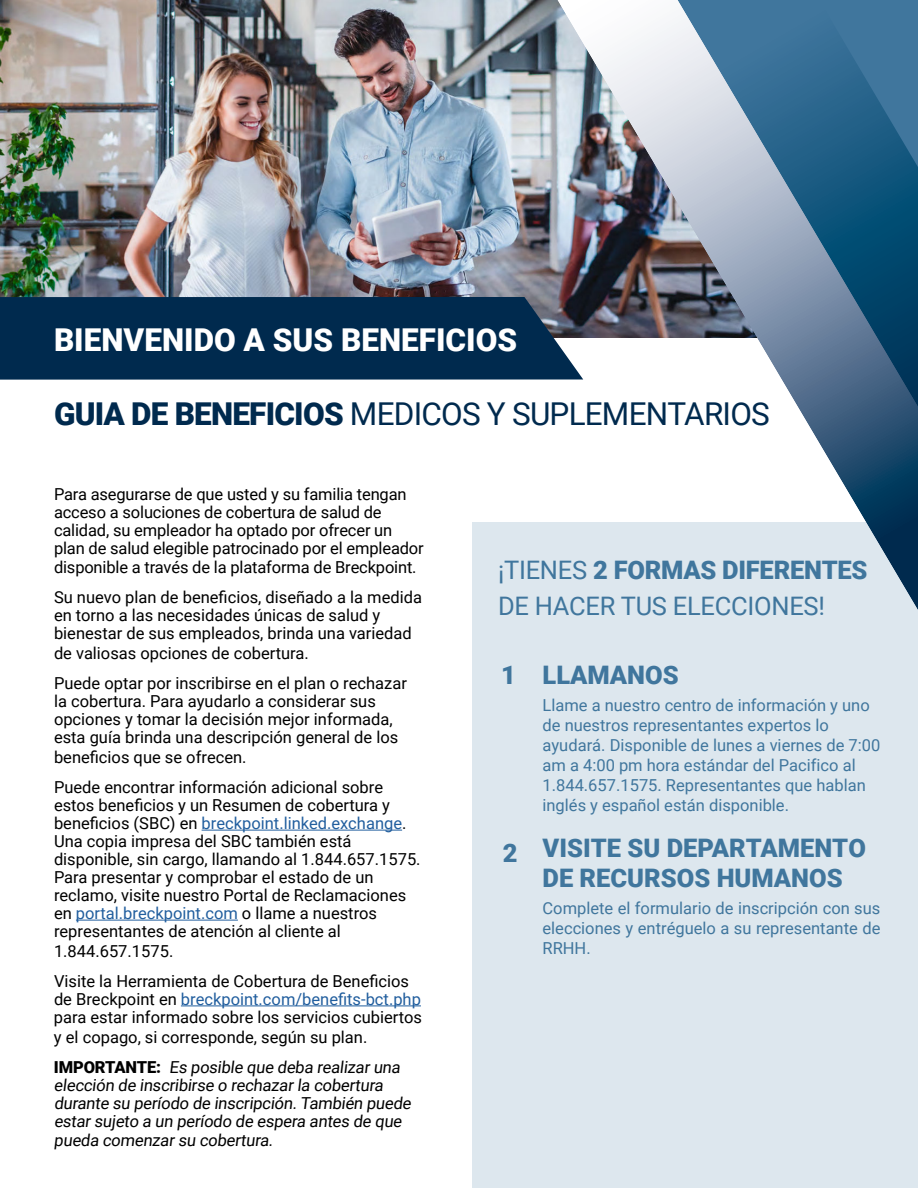
<style>
.page{position:relative;width:918px;height:1188px;background:#fff}
.page>*{position:absolute;margin:0;border:0;box-sizing:border-box;transform-origin:0 0}
.t1{font:31.5px "Roboto";letter-spacing:-.025em;color:#002a4e}
.t2{font:900 31.5px "Roboto";color:#fff}
.t3{font:900 25.5px/30.6px "Roboto";color:#40769d}
.t4{font:25.5px/36px "Roboto";letter-spacing:-.01em;color:#40769d}
.t5{font:16.5px/18px "Roboto";color:#000}
.t6{font:16.5px/20.1px "Roboto";color:#40769d}
.s1{font-weight:900}
.s2{color:#215e9e}
</style>
<div class="page">
<img style="left:0;top:0;width:557px;height:297px">
<div style="left:473px;top:523px;width:445px;height:665px;background:#dde7ee"></div>
<div style="left:0;top:297px;width:557px;height:83px;background:#002a4e"></div>
<hr style="left:202px;top:830px;width:200px;height:1px;background:#215e9e">
<hr style="left:76px;top:920px;width:162px;height:1px;background:#215e9e">
<hr style="left:181px;top:1006px;width:240px;height:1px;background:#215e9e">
<svg style="left:557px;top:0;width:361px;height:610px"></svg>
<svg style="left:678px;top:0;width:240px;height:407px;background:#6a8ba4"></svg>
<svg style="left:819px;top:0;width:99px;height:167px;background:#326c93"></svg>
<h1 class="t2" style="left:54px;top:326px;width:465px">BIENVENIDO A SUS BENEFICIOS</h1>
<h1 class="t1" style="left:54px;top:391px;width:717px"><span class="s1">GUIA DE BENEFICIOS</span> MEDICOS Y SUPLEMENTARIOS</h1>
<p class="t5" style="left:54px;top:486px;width:371px">Para asegurarse de que usted y su familia tengan acceso a soluciones de cobertura de salud de calidad, su empleador ha optado por ofrecer un plan de salud elegible patrocinado por el empleador</p>
<p class="t5" style="left:54px;top:554px;width:370px;line-height:30px">disponible a través de la plataforma de Breckpoint.<br>Su nuevo plan de beneficios, diseñado a la medida</p>
<p class="t5" style="left:54px;top:608px;width:359px">en torno a las necesidades únicas de salud y bienestar de sus empleados, brinda una variedad</p>
<p class="t5" style="left:54px;top:640px;width:354px;line-height:30px">de valiosas opciones de cobertura.<br>Puede optar por inscribirse en el plan o rechazar</p>
<p class="t5" style="left:54px;top:694px;width:346px">la cobertura. Para ayudarlo a considerar sus opciones y tomar la decisión mejor informada, esta guía brinda una descripción general de los</p>
<p class="t5" style="left:54px;top:741px;width:331px;line-height:30px">beneficios que se ofrecen.<br>Puede encontrar información adicional sobre</p>
<p class="t5" style="left:54px;top:795px;width:368px">estos beneficios y un Resumen de cobertura y beneficios (SBC) en <span class="s2">breckpoint.linked.exchange</span>.<br>Una copia impresa del SBC también está disponible, sin cargo, llamando al 1.844.657.1575.<br>Para presentar y comprobar el estado de un reclamo, visite nuestro Portal de Reclamaciones en <span class="s2">portal.breckpoint.com</span> o llame a nuestros representantes de atención al cliente al</p>
<p class="t5" style="left:54px;top:937px;width:357px;line-height:30px">1.844.657.1575.<br>Visite la Herramienta de Cobertura de Beneficios</p>
<p class="t5" style="left:54px;top:991px;width:369px">de Breckpoint en <span class="s2">breckpoint.com/benefits-bct.php </span>para estar informado sobre los servicios cubiertos</p>
<p class="t5" style="left:54px;top:1023px;width:350px;line-height:30px">y el copago, si corresponde, según su plan.<br><span class="s1">IMPORTANTE:</span> Es posible que deba realizar una</p>
<p class="t5" style="left:54px;top:1077px;width:360px">elección de inscribirse o rechazar la cobertura durante su período de inscripción. También puede estar sujeto a un período de espera antes de que</p>
<p class="t5" style="left:54px;top:1133px;width:222px">pueda comenzar su cobertura.</p>
<h2 class="t4" style="left:498px;top:554px;width:371px">¡TIENES <span class="s1">2 FORMAS DIFERENTES<br></span>DE HACER TUS ELECCIONES!</h2>
<h2 class="t3" style="left:501px;top:662px;width:16px">1</h2>
<h2 class="t3" style="left:503px;top:839px;width:16px">2</h2>
<h2 class="t3" style="left:543px;top:662px;width:138px">LLAMANOS</h2>
<p class="t6" style="left:543px;top:697px;width:339px">Llame a nuestro centro de información y uno de nuestros representantes expertos lo ayudará. Disponible de lunes a viernes de 7:00 am a 4:00 pm hora estándar del Pacifico al 1.844.657.1575. Representantes que hablan inglés y español están disponible.</p>
<h2 class="t3" style="left:543px;top:834px;width:325px">VISITE SU DEPARTAMENTO<br>DE RECURSOS HUMANOS</h2>
<p class="t6" style="left:543px;top:898px;width:339px;text-align:justify">Complete el formulario de inscripción con sus elecciones y entréguelo a su representante de RRHH.</p>
</div>
